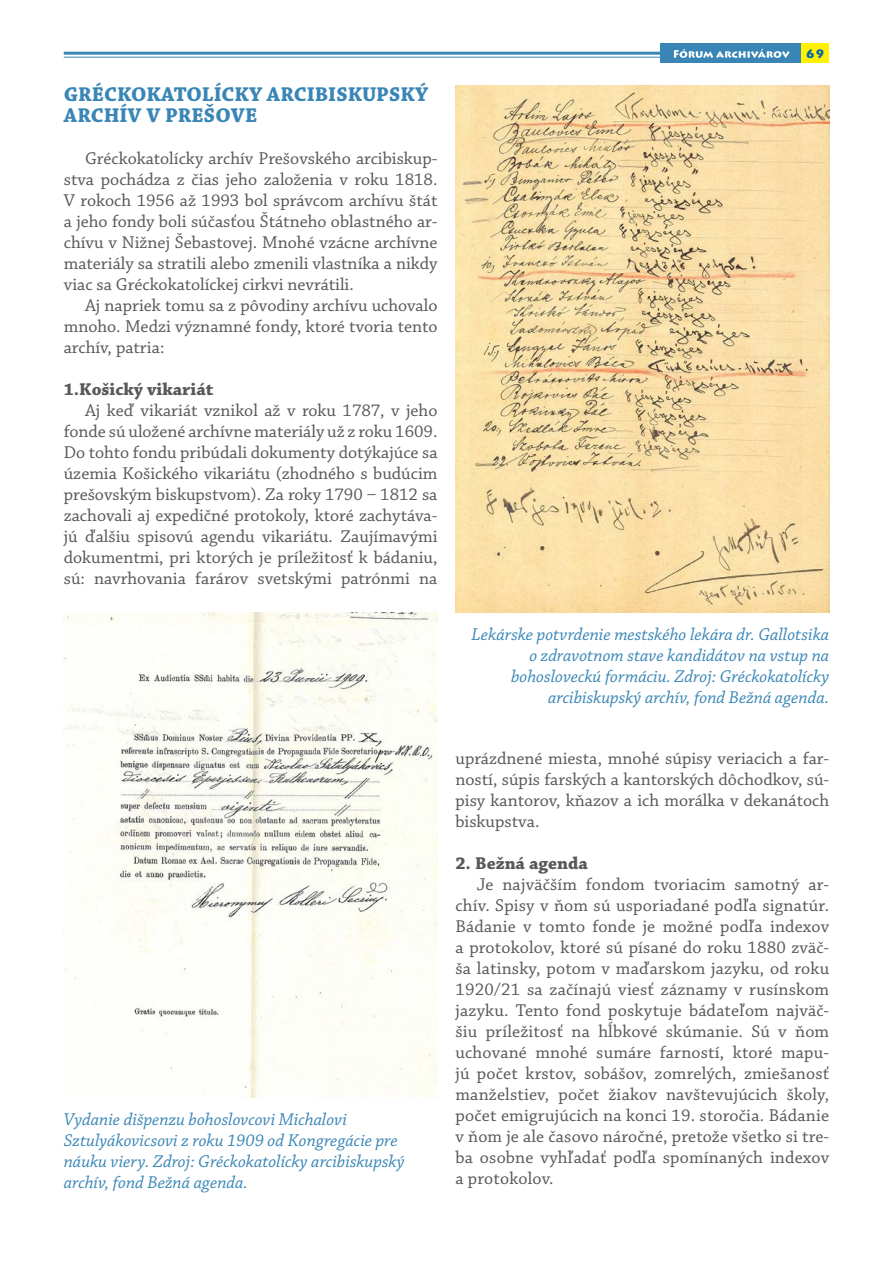
<style>
.page{position:relative;width:893px;height:1263px;background:#fff}
.page>*{position:absolute;margin:0;border:0;box-sizing:border-box;transform-origin:0 0}
.Nadpis_článku{font:700 21px/21px "Chaparral Pro";color:#3986b6}
.Text_článku{font:18px/21px "Chaparral Pro";color:#57585a;text-align:justify}
.popis_obrázku{font:italic 18px/21px "Chaparral Pro";color:#3986b6}
.Podnadpis_v_texte{font:700 18px "Chaparral Pro";color:#57585a}
.t1{font:900 12px "Lithos Pro";color:#0868a4}
</style>
<div class="page">
<div style="left:660px;top:43px;width:141px;height:20px;background:#3986b6"></div>
<hr style="left:64px;top:52px;width:596px;height:3px;background:#3986b6">
<hr style="left:64px;top:57px;width:596px;height:1px;background:#3986b6">
<svg style="left:674px;top:49px;width:116px;height:9px"></svg>
<div style="left:801px;top:43px;width:28px;height:20px;background:#fff101"></div>
<img style="left:455px;top:85px;width:374px;height:528px">
<img style="left:64px;top:613px;width:373px;height:484px">
<p class="Nadpis_článku" style="left:64px;top:84px;width:366px">GRÉCKOKATOLÍCKY ARCIBISKUPSKÝ<br>ARCHÍV V PREŠOVE</p>
<p class="Text_článku" style="left:64px;top:148px;width:375px;text-indent:21px">Gréckokatolícky archív Prešovského arcibiskup&shy;stva pochádza z čias jeho založenia v roku 1818.<br>V rokoch 1956 až 1993 bol správcom archívu štát a jeho fondy boli súčasťou Štátneho oblastného ar&shy;chívu v Nižnej Šebastovej. Mnohé vzácne archívne materiály sa stratili alebo zmenili vlastníka a nikdy viac sa Gréckokatolíckej cirkvi nevrátili.</p>
<p class="Text_článku" style="left:64px;top:295px;width:375px;text-indent:21px">Aj napriek tomu sa z pôvodiny archívu uchovalo mnoho. Medzi významné fondy, ktoré tvoria tento archív, patria:</p>
<p class="Podnadpis_v_texte" style="left:64px;top:378px;width:151px">1.Košický vikariát</p>
<p class="Text_článku" style="left:64px;top:400px;width:375px;text-indent:21px">Aj keď vikariát vznikol až v roku 1787, v jeho fonde sú uložené archívne materiály už z roku 1609.<br>Do tohto fondu pribúdali dokumenty dotýkajúce sa územia Košického vikariátu (zhodného s budúcim prešovským biskupstvom). Za roky 1790 ‒ 1812 sa zachovali aj expedičné protokoly, ktoré zachytáva&shy;jú ďalšiu spisovú agendu vikariátu. Zaujímavými dokumentmi, pri ktorých je príležitosť k bádaniu, sú: navrhovania farárov svetskými patrónmi na</p>
<p class="popis_obrázku" style="left:64px;top:1109px;width:342px">Vydanie dišpenzu bohoslovcovi Michalovi Sztulyákovicsovi z roku 1909 od Kongregácie pre náuku viery. Zdroj: Gréckokatolícky arcibiskupský archív, fond Bežná agenda.</p>
<p class="t1" style="left:805px;top:46px;width:21px">69</p>
<p class="popis_obrázku" style="left:471px;top:625px;width:359px;text-align:right">Lekárske potvrdenie mestského lekára dr. Gallotsika o zdravotnom stave kandidátov na vstup na bohosloveckú formáciu. Zdroj: Gréckokatolícky arcibiskupský archív, fond Bežná agenda.</p>
<p class="Text_článku" style="left:455px;top:748px;width:375px">uprázdnené miesta, mnohé súpisy veriacich a far&shy;ností, súpis farských a kantorských dôchodkov, sú&shy;pisy kantorov, kňazov a ich morálka v dekanátoch biskupstva.</p>
<p class="Podnadpis_v_texte" style="left:455px;top:852px;width:134px">2. Bežná agenda</p>
<p class="Text_článku" style="left:455px;top:874px;width:375px;text-indent:21px">Je najväčším fondom tvoriacim samotný ar&shy;chív. Spisy v ňom sú usporiadané podľa signatúr.<br>Bádanie v tomto fonde je možné podľa indexov a protokolov, ktoré sú písané do roku 1880 zväč&shy;ša latinsky, potom v maďarskom jazyku, od roku 1920/21 sa začínajú viesť záznamy v rusínskom jazyku. Tento fond poskytuje bádateľom najväč&shy;šiu príležitosť na hĺbkové skúmanie. Sú v ňom uchované mnohé sumáre farností, ktoré mapu&shy;jú počet krstov, sobášov, zomrelých, zmiešanosť manželstiev, počet žiakov navštevujúcich školy, počet emigrujúcich na konci 19. storočia. Bádanie v ňom je ale časovo náročné, pretože všetko si tre&shy;ba osobne vyhľadať podľa spomínaných indexov a protokolov.</p>
</div>
